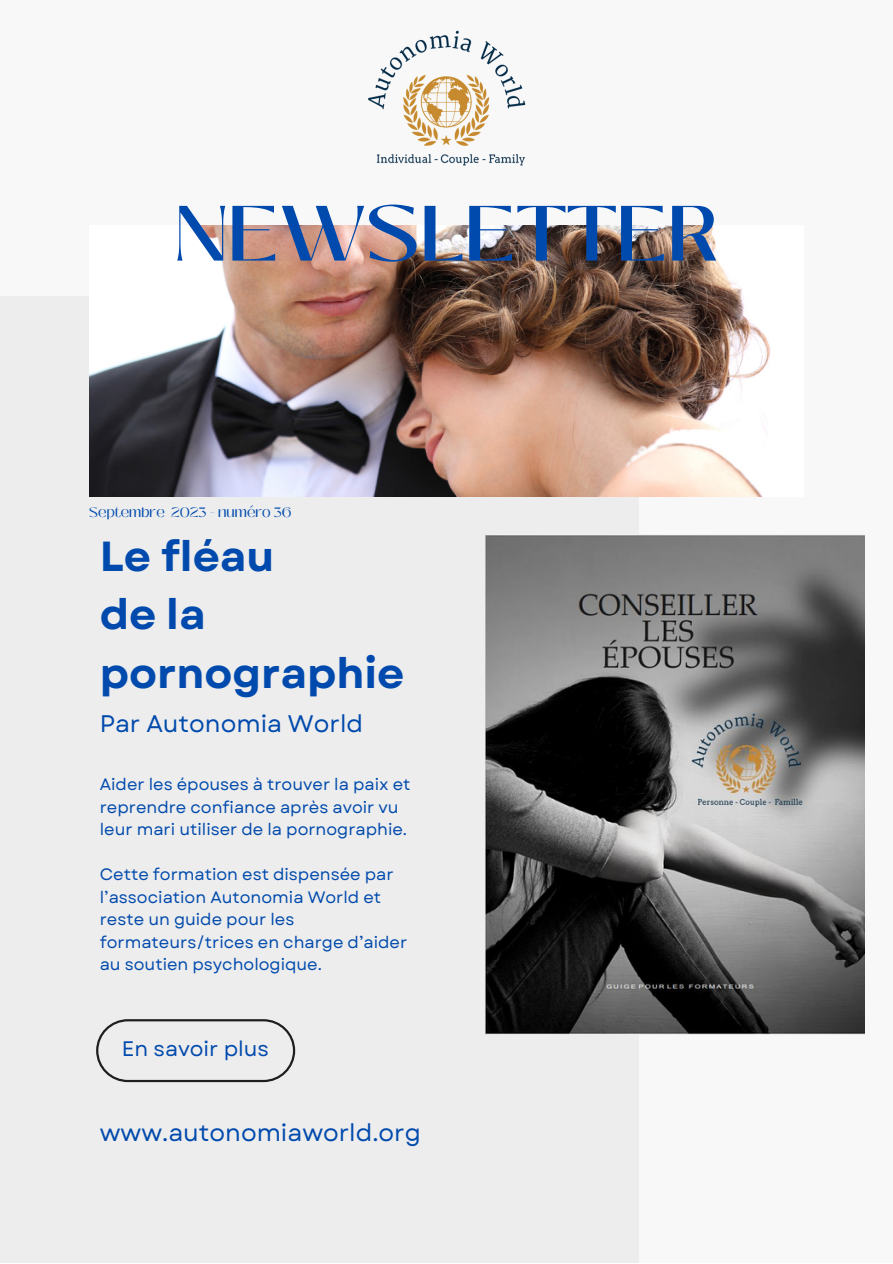
<style>
.page{position:relative;width:893px;height:1264px;background:#fff}
.page>*{position:absolute;margin:0;border:0;box-sizing:border-box;transform-origin:0 0}
.t1{font:600 78px "Black Mango";color:#004aad}
.t2{font:700 42px/58.5px "Garet";color:#004aad}
.t3{font:24px "Garet";color:#004aad}
.t4{font:21px "Garet";color:#004aad}
.t5{font:16.5px/22.5px "Garet";color:#004aad}
.t6{font:13.5px "Black Mango";color:#004aad}
</style>
<div class="page">
<div style="left:0;top:0;width:892px;height:1262px;background:#f8f8f8"></div>
<div style="left:0;top:296px;width:638px;height:966px;background:#ededed"></div>
<img style="left:89px;top:225px;width:681px;height:271px">
<svg style="left:96px;top:1019px;width:199px;height:63px"></svg>
<img style="left:368px;top:30px;width:158px;height:136px">
<img style="left:485px;top:534px;width:379px;height:500px">
<p class="t1" style="left:173px;top:175px;width:547px">NEWSLETTER</p>
<p class="t6" style="left:89px;top:502px;width:204px">Septembre 2023 - numéro 36</p>
<p class="t2" style="left:100px;top:527px;width:176px">Le fléau</p>
<p class="t2" style="left:100px;top:585px;width:306px">de la pornographie</p>
<p class="t3" style="left:100px;top:706px;width:265px">Par Autonomia World</p>
<p class="t5" style="left:100px;top:773px;width:312px">Aider les épouses à trouver la paix et reprendre confiance après avoir vu leur mari utiliser de la pornographie.</p>
<p class="t5" style="left:100px;top:863px;width:309px">Cette formation est dispensée par l’association Autonomia World et reste un guide pour les formateurs/trices en charge d’aider au soutien psychologique.</p>
<p class="t4" style="left:122px;top:1033px;width:149px">En savoir plus</p>
<p class="t3" style="left:100px;top:1114px;width:322px">www.autonomiaworld.org</p>
</div>
